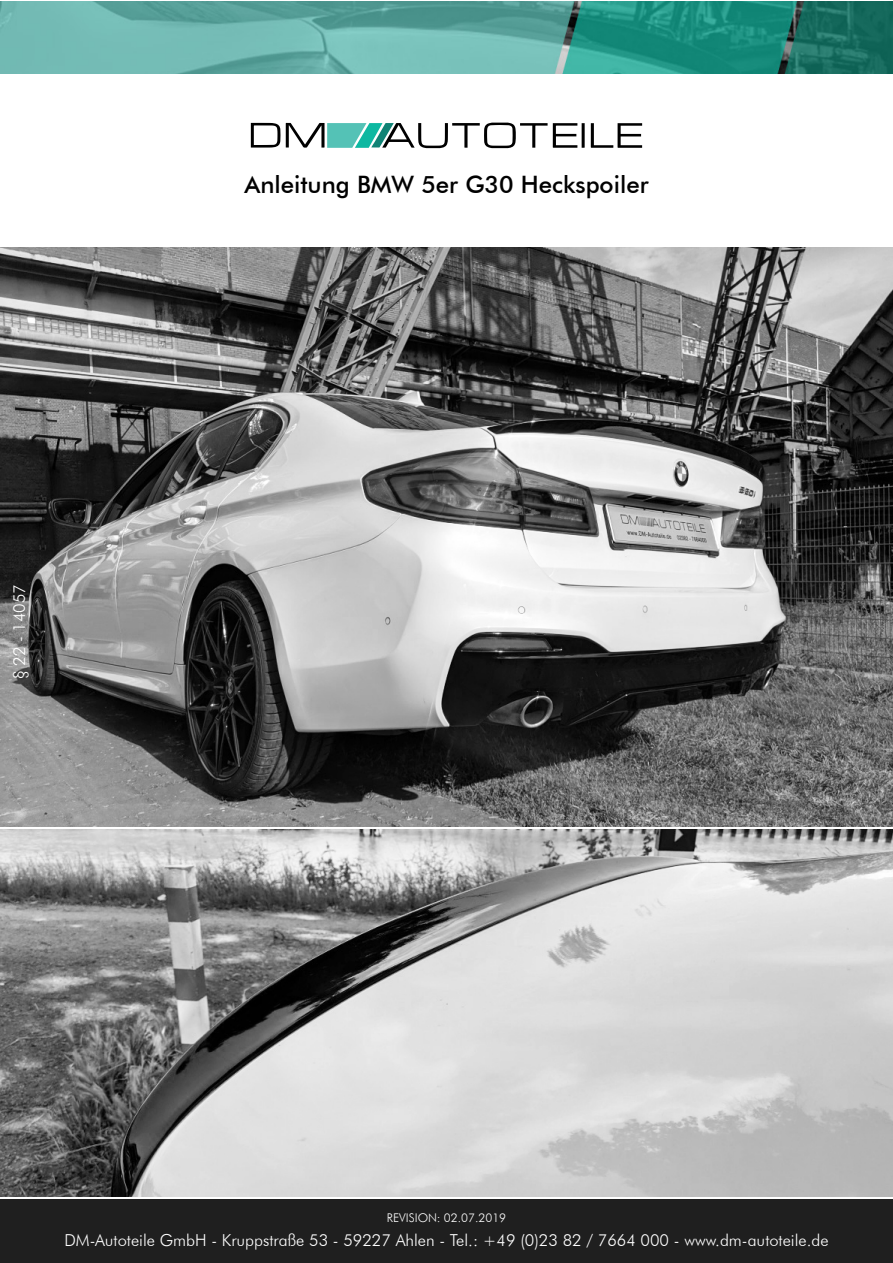
<style>
.page{position:relative;width:893px;height:1263px;background:#fff}
.page>*{position:absolute;margin:0;border:0;box-sizing:border-box;transform-origin:0 0}
.t1{font:500 24px "Futura BT";color:#000}
.t2{font:300 16.5px "Futura BT";color:#fff}
.t3{font:300 12px "Futura BT";color:#fff}
</style>
<div class="page">
<img style="left:0;top:1px;width:892px;height:72px">
<img style="left:0;top:248px;width:893px;height:578px">
<div style="left:0;top:1199px;width:893px;height:64px;background:#1f1f1f"></div>
<svg style="left:251px;top:123px;width:29px;height:25px"></svg>
<svg style="left:286px;top:123px;width:356px;height:25px"></svg>
<img style="left:0;top:829px;width:893px;height:367px">
<p class="t2" style="left:9px;top:679px;width:96px;rotate:-90deg">§ 22 - 14057</p>
<h1 class="t1" style="left:244px;top:170px;width:406px">Anleitung BMW 5er G30 Heckspoiler</h1>
<p class="t3" style="left:387px;top:1210px;width:121px">REVISION: 02.07.2019</p>
<p class="t2" style="left:64px;top:1230px;width:766px">DM-Autoteile GmbH - Kruppstraße 53 - 59227 Ahlen - Tel.: +49 (0)23 82 / 7664 000 - www.dm-autoteile.de</p>
</div>
